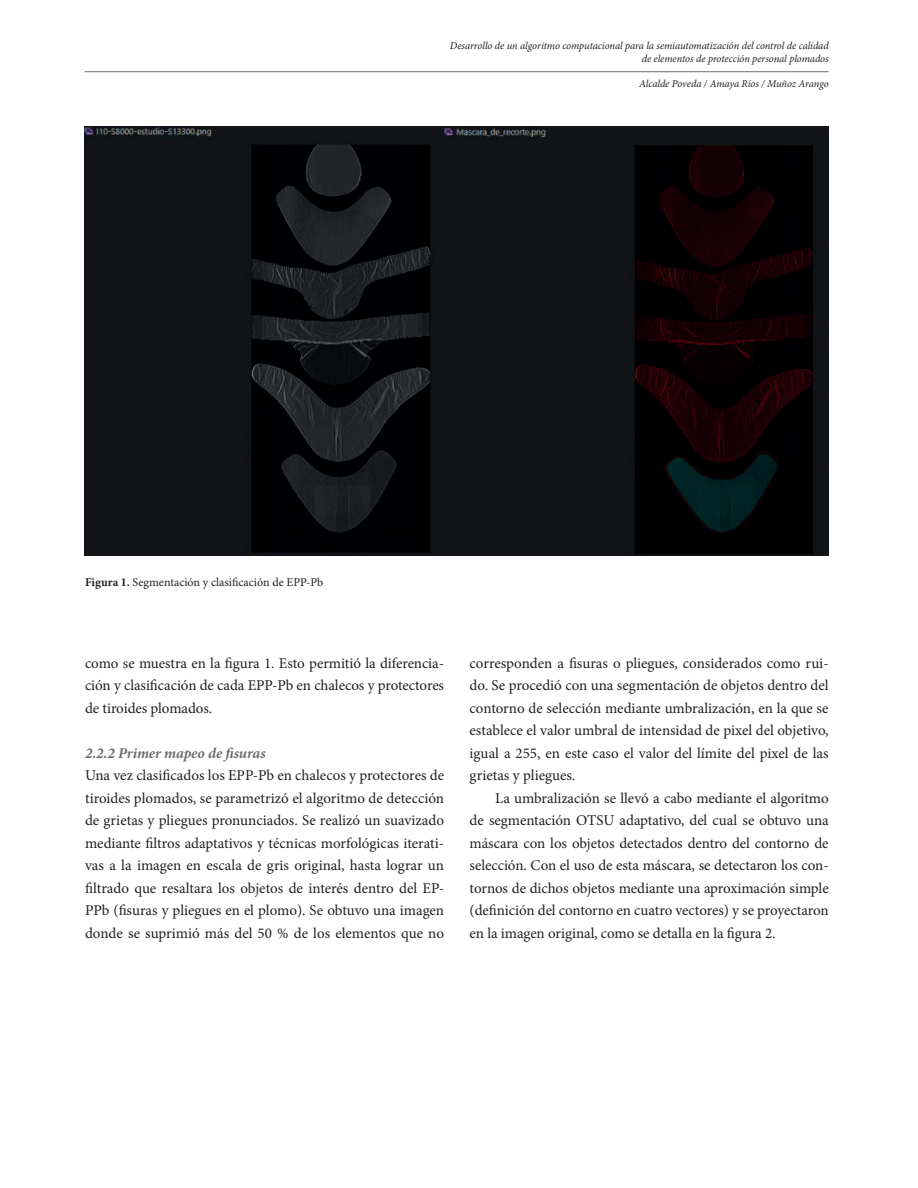
<style>
.page{position:relative;width:918px;height:1188px;background:#fff}
.page>*{position:absolute;margin:0;border:0;box-sizing:border-box;transform-origin:0 0}
.t1{font:15px/22.5px "Minion Pro";letter-spacing:-.005em;color:#231f20;text-align:justify}
.t2{font:italic 700 15px "Minion Pro";letter-spacing:-.005em;color:#6c6d70}
.t3{font:12px "Minion Pro";color:#231f20}
.t4{font:italic 10.5px/12.6px "Minion Pro";letter-spacing:-.005em;color:#231f20;text-align:right}
.s1{font-weight:700}
</style>
<div class="page">
<hr style="left:85px;top:71px;width:744px;height:1px;background:#6c6d70">
<img style="left:85px;top:127px;width:743px;height:428px">
<p class="t4" style="left:450px;top:39px;width:380px">Desarrollo de un algoritmo computacional para la semiautomatización del control de calidad de elementos de protección personal plomados</p>
<p class="t4" style="left:639px;top:77px;width:191px">Alcalde Poveda / Amaya Ríos / Muñoz Arango</p>
<p class="t3" style="left:85px;top:574px;width:240px"><span class="s1">Figura 1.</span> Segmentación y clasificación de EPP-Pb</p>
<p class="t1" style="left:85px;top:652px;width:361px">como se muestra en la figura 1. Esto permitió la diferencia&shy;ción y clasificación de cada EPP-Pb en chalecos y protectores de tiroides plomados.</p>
<p class="t2" style="left:85px;top:742px;width:182px">2.2.2 Primer mapeo de fisuras</p>
<p class="t1" style="left:85px;top:764px;width:361px">Una vez clasificados los EPP-Pb en chalecos y protectores de tiroides plomados, se parametrizó el algoritmo de detección de grietas y pliegues pronunciados. Se realizó un suavizado mediante filtros adaptativos y técnicas morfológicas iterati&shy;vas a la imagen en escala de gris original, hasta lograr un filtrado que resaltara los objetos de interés dentro del EP-PPb (fisuras y pliegues en el plomo). Se obtuvo una imagen donde se suprimió más del 50 % de los elementos que no</p>
<p class="t1" style="left:470px;top:652px;width:361px">corresponden a fisuras o pliegues, considerados como rui&shy;do. Se procedió con una segmentación de objetos dentro del contorno de selección mediante umbralización, en la que se establece el valor umbral de intensidad de pixel del objetivo, igual a 255, en este caso el valor del límite del pixel de las grietas y pliegues.</p>
<p class="t1" style="left:470px;top:787px;width:361px;text-indent:26px">La umbralización se llevó a cabo mediante el algoritmo de segmentación OTSU adaptativo, del cual se obtuvo una máscara con los objetos detectados dentro del contorno de selección. Con el uso de esta máscara, se detectaron los con&shy;tornos de dichos objetos mediante una aproximación simple (definición del contorno en cuatro vectores) y se proyectaron en la imagen original, como se detalla en la figura 2.</p>
</div>
